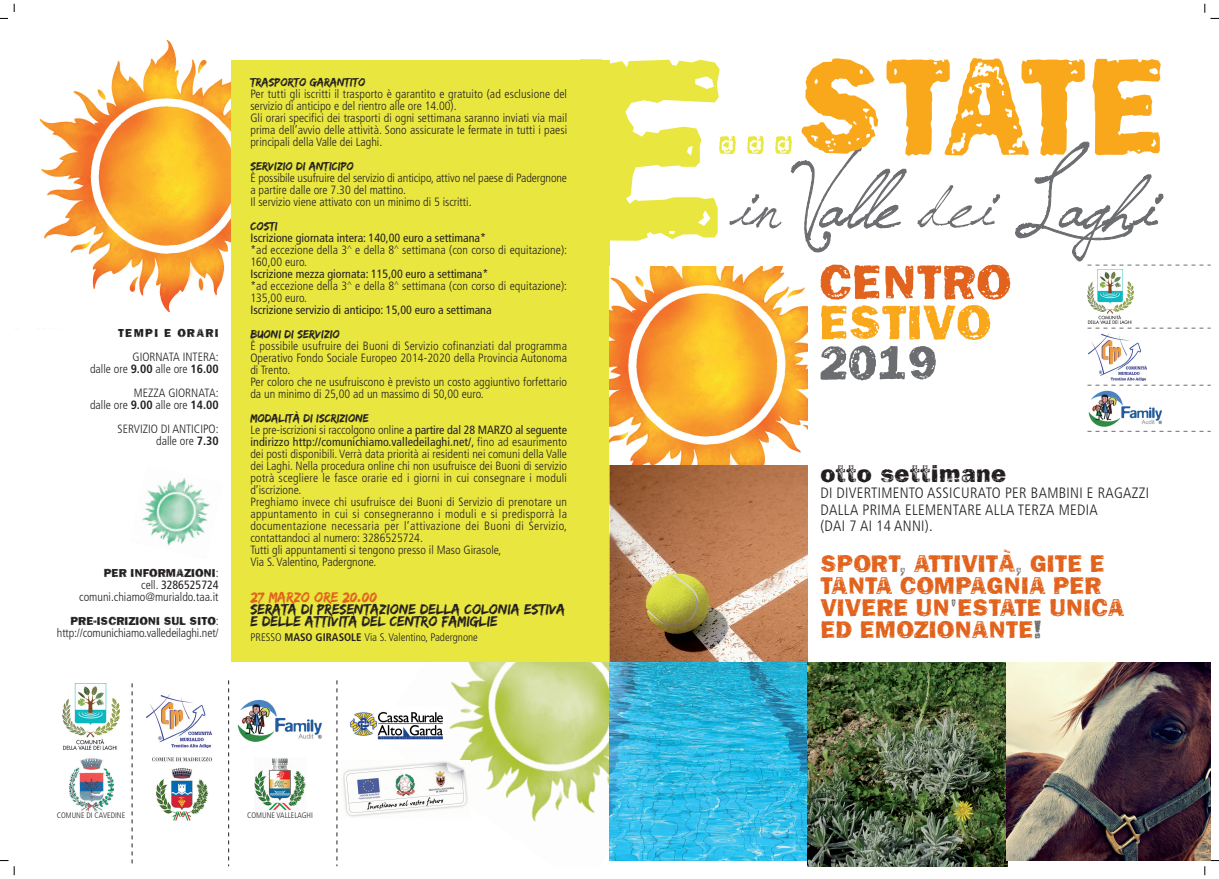
<style>
.page{position:relative;width:1219px;height:879px;background:#fff}
.page>*{position:absolute;margin:0;border:0;box-sizing:border-box;transform-origin:0 0}
.t1{font:269.6px "Frankie";color:#e9e73f;scale:1.08 1}
.t2{font:142.6px "Frankie";letter-spacing:-.035em;color:#f9a71b;scale:.93 1}
.t3{font:91.2px "Jellyka Saint Andrew's Queen";color:#6c6d70;scale:.91 1}
.t4{font:50px "Frankie";color:#e1631d}
.t5{font:50px "Frankie";color:#f9a71b}
.t6{font:50px "Frankie";color:#6c6d70}
.t7{font:25px/22px "Frankie";color:#e1631d}
.t8{font:25px "Frankie";letter-spacing:.02em;color:#231f20}
.t9{font:300 condensed 15px/16.4px "Frutiger";letter-spacing:.02em;color:#231f20}
.t10{font:15px/12px "Edo SZ";color:#231f20}
.t11{font:15px "Edo SZ";color:#e1631d}
.t12{font:300 condensed 12px/12px "Frutiger";color:#231f20}
.t13{font:12px "Edo SZ";color:#231f20}
.t14{font:condensed 12px "Frutiger";color:#231f20}
.t15{font:12px "Frankie";color:#231f20}
.t16{font:12px "Frankie";letter-spacing:.1em;color:#231f20}
.t17{font:300 condensed 11px "Frutiger";color:#231f20}
.t18{font:300 condensed 8px "Frutiger";color:#231f20}
.s1{font-weight:700}
.s2{font-family:"Frutiger";font-weight:300;font-stretch:condensed}
.s3{font-weight:400}
.s4{font-size:100px;color:#e9e73f}
.s5{color:#6c6d70}
</style>
<div class="page">
<svg style="left:0;top:860px;width:15px;height:15px"></svg>
<svg style="left:0;top:4px;width:15px;height:15px"></svg>
<svg style="left:1205px;top:4px;width:14px;height:15px"></svg>
<svg style="left:1205px;top:860px;width:14px;height:15px"></svg>
<img style="left:449px;top:662px;width:286px;height:199px">
<div style="left:9px;top:13px;width:231px;height:649px;background:#fff"></div>
<img style="left:39px;top:40px;width:192px;height:273px">
<div style="left:231px;top:60px;width:378px;height:602px;background:#e9e73f"></div>
<img style="left:609px;top:465px;width:199px;height:395px">
<img style="left:609px;top:266px;width:199px;height:199px">
<img style="left:808px;top:662px;width:199px;height:204px">
<img style="left:1006px;top:662px;width:204px;height:198px">
<img style="left:350px;top:711px;width:93px;height:29px">
<img style="left:63px;top:683px;width:56px;height:66px">
<img style="left:237px;top:699px;width:85px;height:42px">
<img style="left:1087px;top:270px;width:47px;height:53px">
<img style="left:1089px;top:390px;width:73px;height:36px">
<img style="left:69px;top:758px;width:44px;height:53px">
<svg style="left:1087px;top:385px;width:123px;height:1px"></svg>
<svg style="left:1087px;top:431px;width:123px;height:1px"></svg>
<svg style="left:1087px;top:328px;width:123px;height:1px"></svg>
<svg style="left:1087px;top:265px;width:123px;height:1px"></svg>
<img style="left:142px;top:478px;width:68px;height:68px">
<img style="left:254px;top:758px;width:52px;height:53px">
<svg style="left:132px;top:683px;width:1px;height:181px"></svg>
<svg style="left:228px;top:680px;width:1px;height:186px"></svg>
<svg style="left:337px;top:680px;width:1px;height:186px"></svg>
<img style="left:342px;top:760px;width:128px;height:58px">
<img style="left:152px;top:757px;width:60px;height:64px">
<img style="left:1088px;top:332px;width:58px;height:49px">
<img style="left:146px;top:694px;width:66px;height:54px">
<p class="t16" style="left:118px;top:329px;width:102px">TEMPI E ORARI</p>
<p class="t12" style="left:90px;top:352px;width:130px;text-align:right">GIORNATA INTERA:<br>dalle ore <span class="s1">9.00</span> alle ore <span class="s1">16.00</span></p>
<p class="t12" style="left:90px;top:388px;width:130px;text-align:right">MEZZA GIORNATA:<br>dalle ore <span class="s1">9.00</span> alle ore <span class="s1">14.00</span></p>
<p class="t12" style="left:118px;top:424px;width:103px;text-align:right">SERVIZIO DI ANTICIPO: dalle ore <span class="s1">7.30</span></p>
<p class="t15" style="left:104px;top:569px;width:116px">PER INFORMAZIONI<span class="s2">:</span></p>
<p class="t12" style="left:79px;top:580px;width:141px;text-align:right">cell. <span class="s3">3286525724 </span>comuni.chiamo@murialdo.taa.it</p>
<p class="t15" style="left:70px;top:617px;width:150px">PRE-ISCRIZIONI SUL SITO<span class="s2">:</span></p>
<p class="t12" style="left:57px;top:628px;width:163px">http://comunichiamo.valledeilaghi.net/</p>
<h2 class="t2" style="left:713px;top:58px;width:489px"><span class="s4">...</span>STATE</h2>
<h1 class="t1" style="left:558px;top:58px;width:163px">E</h1>
<p class="t13" style="left:250px;top:78px;width:117px">TRASPORTO GARANTITO</p>
<p class="t12" style="left:250px;top:89px;width:318px">Per tutti gli iscritti il trasporto è garantito e gratuito (ad esclusione del servizio di anticipo e del rientro alle ore 14.00).<br>Gli orari specifici dei trasporti di ogni settimana saranno inviati via mail prima dell’avvio delle attività. Sono assicurate le fermate in tutti i paesi principali della Valle dei Laghi.</p>
<p class="t13" style="left:250px;top:162px;width:105px">SERVIZIO DI ANTICIPO</p>
<p class="t12" style="left:250px;top:173px;width:318px">È possibile usufruire del servizio di anticipo, attivo nel paese di Padergnone a partire dalle ore 7.30 del mattino.<br>Il servizio viene attivato con un minimo di 5 iscritti.</p>
<p class="t13" style="left:250px;top:222px;width:29px">COSTI</p>
<p class="t12" style="left:250px;top:233px;width:318px"><span class="s3">Iscrizione giornata intera: 140,00 euro a settimana*<br></span>*ad eccezione della 3<sup>^</sup> e della 8<sup>^</sup> settimana (con corso di equitazione):<br>160,00 euro.</p>
<p class="t12" style="left:250px;top:269px;width:318px"><span class="s3">Iscrizione mezza giornata: 115,00 euro a settimana*<br></span>*ad eccezione della 3<sup>^</sup> e della 8<sup>^</sup> settimana (con corso di equitazione):<br>135,00 euro.</p>
<p class="t14" style="left:250px;top:305px;width:243px">Iscrizione servizio di anticipo: 15,00 euro a settimana</p>
<p class="t13" style="left:250px;top:330px;width:91px">BUONI DI SERVIZIO</p>
<p class="t12" style="left:250px;top:341px;width:318px">È possibile usufruire dei Buoni di Servizio cofinanziati dal programma Operativo Fondo Sociale Europeo 2014-2020 della Provincia Autonoma di Trento.<br>Per coloro che ne usufruiscono è previsto un costo aggiuntivo forfettario da un minimo di 25,00 ad un massimo di 50,00 euro.</p>
<p class="t13" style="left:250px;top:414px;width:120px">MODALITÀ DI ISCRIZIONE</p>
<p class="t12" style="left:250px;top:425px;width:318px">Le pre-iscrizioni si raccolgono online <span class="s3">a partire dal 28 MARZO al seguente indirizzo http://comunichiamo.valledeilaghi.net/,</span> fino ad esaurimento dei posti disponibili. Verrà data priorità ai residenti nei comuni della Valle dei Laghi. Nella procedura online chi non usufruisce dei Buoni di servizio potrà scegliere le fasce orarie ed i giorni in cui consegnare i moduli d’iscrizione.<br>Preghiamo invece chi usufruisce dei Buoni di Servizio di prenotare un appuntamento in cui si consegneranno i moduli e si predisporrà la documentazione necessaria per l’attivazione dei Buoni di Servizio, contattandoci al numero: 3286525724.<br>Tutti gli appuntamenti si tengono presso il Maso Girasole,<br>Via S. Valentino, Padergnone.</p>
<p class="t11" style="left:250px;top:592px;width:128px">27 MARZO ORE 20.00</p>
<p class="t10" style="left:250px;top:604px;width:316px">SERATA DI PRESENTAZIONE DELLA COLONIA ESTIVA<br>E DELLE ATTIVITÀ DEL CENTRO FAMIGLIE</p>
<p class="t17" style="left:250px;top:633px;width:229px">PRESSO <span class="s1">MASO GIRASOLE</span> Via S. Valentino, Padergnone</p>
<h3 class="t3" style="left:732px;top:142px;width:467px">in Valle dei Laghi</h3>
<h3 class="t4" style="left:819px;top:265px;width:193px">CENTRO</h3>
<h3 class="t5" style="left:819px;top:305px;width:173px">ESTIVO</h3>
<h3 class="t6" style="left:819px;top:346px;width:120px">2019</h3>
<h3 class="t8" style="left:820px;top:465px;width:187px">otto settimane</h3>
<p class="t9" style="left:820px;top:486px;width:330px">DI DIVERTIMENTO ASSICURATO PER BAMBINI E RAGAZZI<br>DALLA PRIMA ELEMENTARE ALLA TERZA MEDIA<br>(DAI 7 AI 14 ANNI).</p>
<h3 class="t7" style="left:820px;top:555px;width:305px">SPORT<span class="s5">,</span> ATTIVITÀ<span class="s5">,</span> GITE E<br>TANTA COMPAGNIA PER<br>VIVERE UN<span class="s5">'</span>ESTATE UNICA<br>ED EMOZIONANTE<span class="s5">!</span></h3>
<p class="t18" style="left:57px;top:812px;width:70px">COMUNE DI CAVEDINE</p>
<p class="t18" style="left:247px;top:812px;width:67px">COMUNE VALLELAGHI</p>
</div>
